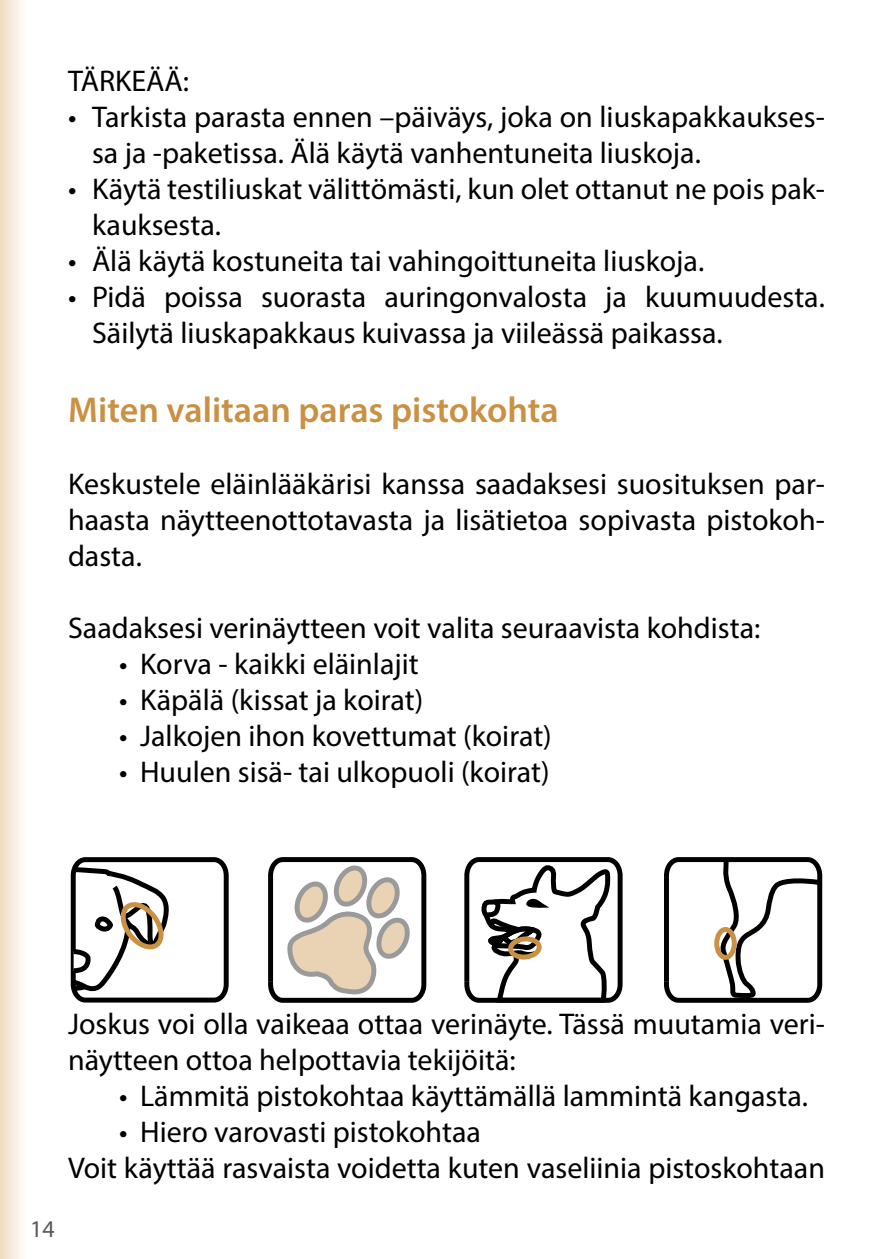
<style>
.page{position:relative;width:893px;height:1259px;background:#fff}
.page>*{position:absolute;margin:0;border:0;box-sizing:border-box;transform-origin:0 0}
.t1{font:600 36px "Myriad Pro";color:#ca9044}
.t2{font:30px/36px "Myriad Pro";color:#000}
.t3{font:24px "Myriad Pro";color:#58585a}
</style>
<div class="page">
<svg style="left:0;top:0;width:22px;height:1259px;background:#f5e9d9"></svg>
<svg style="left:268px;top:857px;width:159px;height:146px"></svg>
<svg style="left:664px;top:857px;width:159px;height:146px"></svg>
<div style="left:714px;top:927px;width:23px;height:33px;border:5px solid #ca9044;border-radius:50%"></div>
<svg style="left:464px;top:857px;width:159px;height:146px"></svg>
<svg style="left:70px;top:857px;width:159px;height:146px"></svg>
<p class="t2" style="left:68px;top:62px;width:123px">TÄRKEÄÄ:</p>
<p class="t2" style="left:92px;top:98px;width:734px;text-indent:-24px">• Tarkista parasta ennen –päiväys, joka on liuskapakkaukses&shy;sa ja -paketissa. Älä käytä vanhentuneita liuskoja.</p>
<p class="t2" style="left:92px;top:170px;width:734px;text-indent:-24px">• Käytä testiliuskat välittömästi, kun olet ottanut ne pois pak&shy;kauksesta.</p>
<p class="t2" style="left:68px;top:242px;width:638px">• Älä käytä kostuneita tai vahingoittuneita liuskoja.</p>
<p class="t2" style="left:92px;top:278px;width:734px;text-indent:-24px">• Pidä poissa suorasta auringonvalosta ja kuumuudesta.<br>Säilytä liuskapakkaus kuivassa ja viileässä paikassa.</p>
<p class="t1" style="left:68px;top:387px;width:492px">Miten valitaan paras pistokohta</p>
<p class="t2" style="left:68px;top:465px;width:758px;text-align:justify">Keskustele eläinlääkärisi kanssa saadaksesi suosituksen par&shy;haasta näytteenottotavasta ja lisätietoa sopivasta pistokoh&shy;dasta.</p>
<p class="t2" style="left:68px;top:609px;width:694px">Saadaksesi verinäytteen voit valita seuraavista kohdista:</p>
<p class="t2" style="left:119px;top:645px;width:301px">• Korva - kaikki eläinlajit</p>
<p class="t2" style="left:119px;top:681px;width:306px">• Käpälä (kissat ja koirat)</p>
<p class="t2" style="left:119px;top:717px;width:434px">• Jalkojen ihon kovettumat (koirat)</p>
<p class="t2" style="left:119px;top:753px;width:432px">• Huulen sisä- tai ulkopuoli (koirat)</p>
<p class="t2" style="left:68px;top:1005px;width:758px">Joskus voi olla vaikeaa ottaa verinäyte. Tässä muutamia veri&shy;näytteen ottoa helpottavia tekijöitä:</p>
<p class="t2" style="left:119px;top:1077px;width:690px">• Lämmitä pistokohtaa käyttämällä lammintä kangasta.</p>
<p class="t2" style="left:68px;top:1113px;width:758px;text-indent:51px">• Hiero varovasti pistokohtaa<br>Voit käyttää rasvaista voidetta kuten vaseliinia pistoskohtaan</p>
<p class="t3" style="left:30px;top:1213px;width:26px">14</p>
</div>
